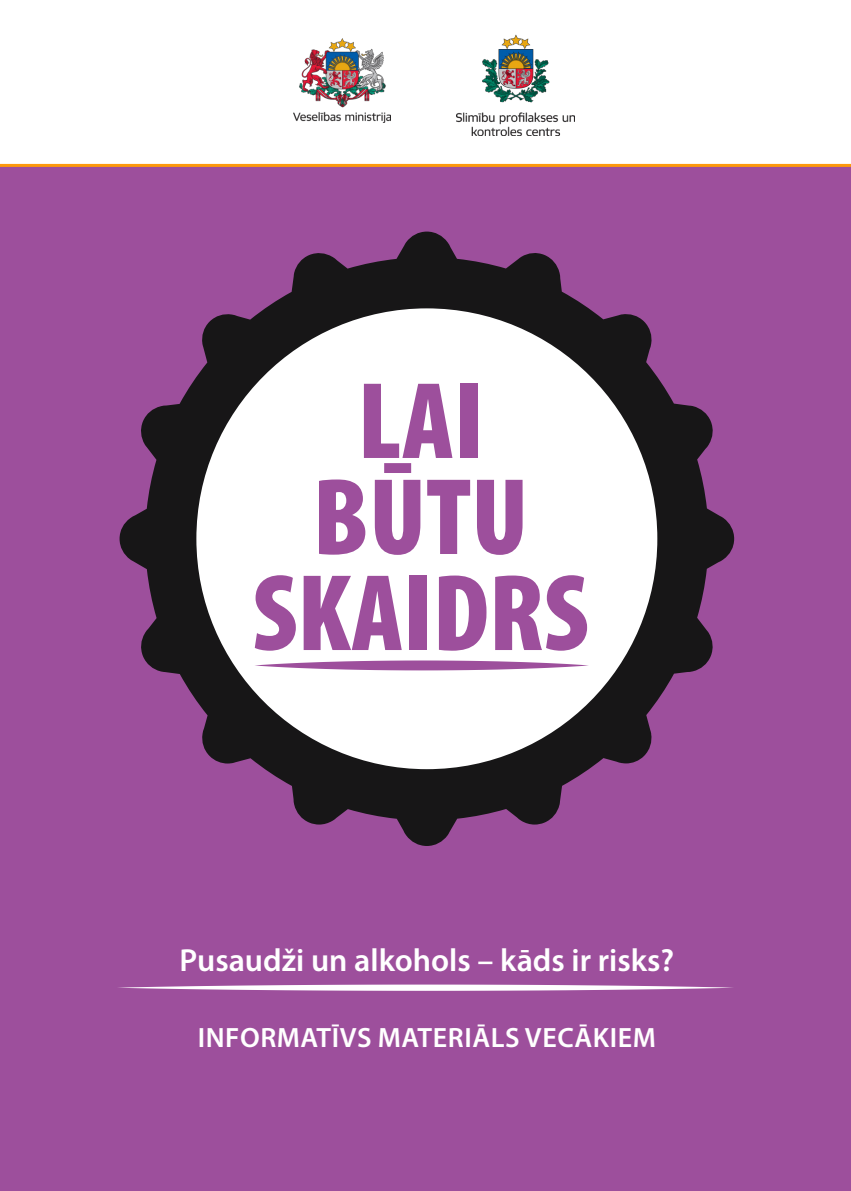
<style>
.page{position:relative;width:851px;height:1191px;background:#fff}
.page>*{position:absolute;margin:0;border:0;box-sizing:border-box;transform-origin:0 0}
.MPR_normal{font:900 condensed 110px "Myriad Pro";color:#9d4f9c}
.MPR_normal-2{font:600 32px "Myriad Pro";color:#fff}
.MPR_normal-3{font:600 28px "Myriad Pro";letter-spacing:.02em;color:#fff}
</style>
<div class="page">
<div style="left:0;top:167px;width:850px;height:1024px;background:#9d4f9c"></div>
<svg style="left:119px;top:231px;width:615px;height:615px"></svg>
<svg style="left:118px;top:984px;width:615px;height:6px"></svg>
<hr style="left:0;top:164px;width:850px;height:3px;background:#fd990d">
<img style="left:293px;top:38px;width:98px;height:85px">
<img style="left:457px;top:35px;width:117px;height:100px">
<svg style="left:254px;top:660px;width:334px;height:10px"></svg>
<p class="MPR_normal" style="left:357px;top:351px;width:127px">LAI</p>
<p class="MPR_normal" style="left:313px;top:447px;width:217px">BŪTU</p>
<p class="MPR_normal" style="left:252px;top:543px;width:338px">SKAIDRS</p>
<p class="MPR_normal-2" style="left:179px;top:940px;width:496px">Pusaudži un alkohols – kāds ir risks?</p>
<p class="MPR_normal-3" style="left:198px;top:1019px;width:459px">INFORMATĪVS MATERIĀLS VECĀKIEM</p>
</div>
